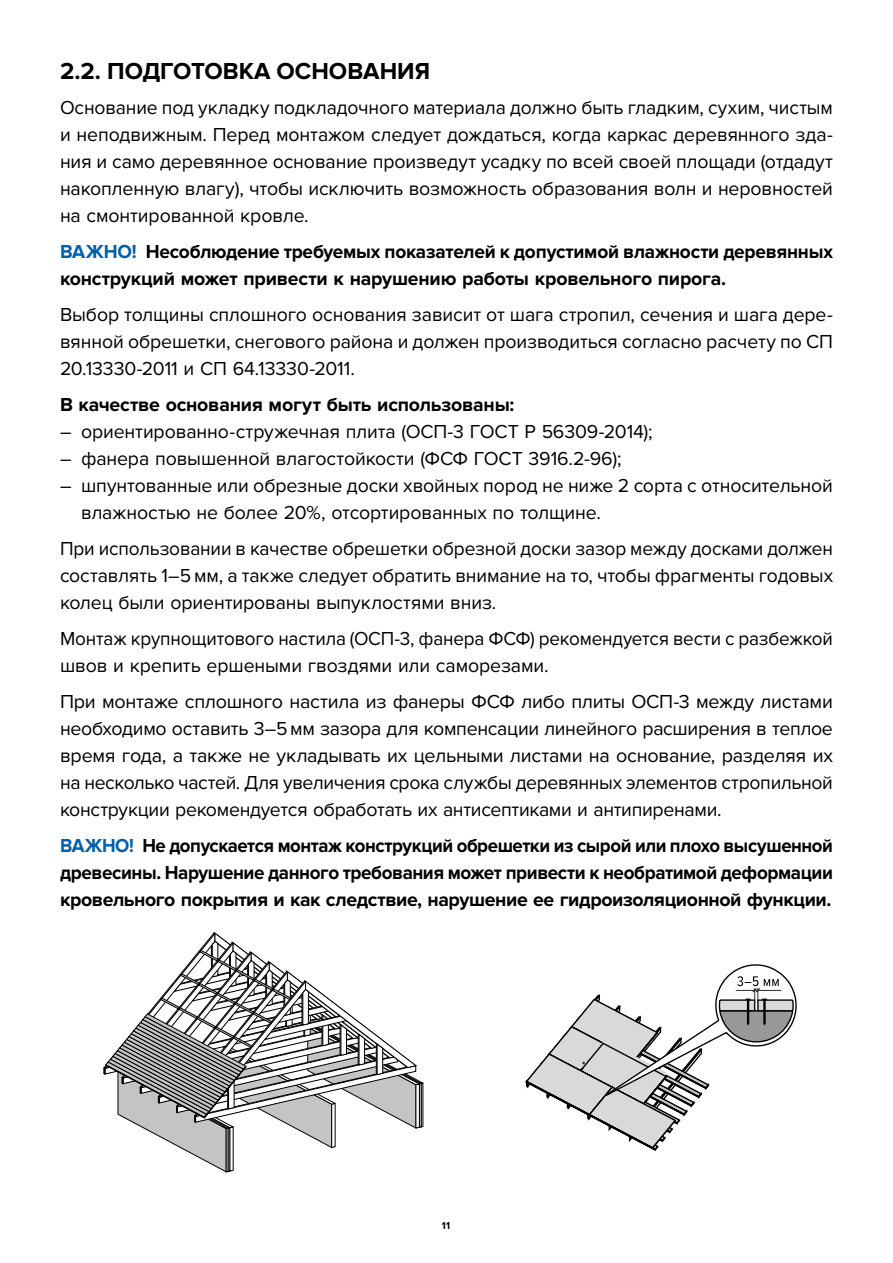
<style>
.page{position:relative;width:893px;height:1263px;background:#fff}
.page>*{position:absolute;margin:0;border:0;box-sizing:border-box;transform-origin:0 0}
.t1{font:700 24px "Proxima Nova";color:#000}
.t2{font:19.5px/27px "Proxima Nova";letter-spacing:-.005em;color:#000;text-align:justify}
.t3{font:700 19.5px/27px "Proxima Nova";letter-spacing:-.01em;color:#000;text-align:justify;scale:.95 1}
.t4{font:700 19.5px/27px "Proxima Nova";letter-spacing:-.01em;color:#000}
.t5{font:700 10.5px "Proxima Nova Cond";color:#000}
.s1{color:#005fa9}
</style>
<div class="page">
<svg style="left:104px;top:932px;width:320px;height:241px"></svg>
<svg style="left:525px;top:964px;width:272px;height:187px"></svg>
<p class="t1" style="left:60px;top:57px;width:372px">2.2. ПОДГОТОВКА ОСНОВАНИЯ</p>
<p class="t2" style="left:60px;top:94px;width:774px">Основание под укладку подкладочного материала должно быть гладким, сухим, чистым и неподвижным. Перед монтажом следует дождаться, когда каркас деревянного зда&shy;ния и само деревянное основание произведут усадку по всей своей площади (отдадут накопленную влагу), чтобы исключить возможность образования волн и неровностей на смонтированной кровле.</p>
<p class="t4" style="left:60px;top:238px;width:774px"><span class="s1">ВАЖНО!</span> Несоблюдение требуемых показателей к допустимой влажности деревянных конструкций может привести к нарушению работы кровельного пирога.</p>
<p class="t2" style="left:60px;top:301px;width:774px">Выбор толщины сплошного основания зависит от шага стропил, сечения и шага дере&shy;вянной обрешетки, снегового района и должен производиться согласно расчету по СП 20.13330-2011 и СП 64.13330-2011.</p>
<p class="t4" style="left:60px;top:391px;width:456px">В качестве основания могут быть использованы:</p>
<p class="t2" style="left:60px;top:418px;width:594px">– ориентированно-стружечная плита (ОСП-3 ГОСТ Р 56309-2014);</p>
<p class="t2" style="left:60px;top:445px;width:563px">– фанера повышенной влагостойкости (ФСФ ГОСТ 3916.2-96);</p>
<p class="t2" style="left:81px;top:472px;width:753px;text-indent:-21px">– шпунтованные или обрезные доски хвойных пород не ниже 2 сорта с относительной влажностью не более 20%, отсортированных по толщине.</p>
<p class="t2" style="left:60px;top:535px;width:775px">При использовании в качестве обрешетки обрезной доски зазор между досками должен составлять 1–5 мм, а также следует обратить внимание на то, чтобы фрагменты годовых колец были ориентированы выпуклостями вниз.</p>
<p class="t2" style="left:60px;top:625px;width:774px">Монтаж крупнощитового настила (ОСП-3, фанера ФСФ) рекомендуется вести с разбежкой швов и крепить ершеными гвоздями или саморезами.</p>
<p class="t2" style="left:60px;top:688px;width:774px">При монтаже сплошного настила из фанеры ФСФ либо плиты ОСП-3 между листами необходимо оставить 3–5мм зазора для компенсации линейного расширения в теплое время года, а также не укладывать их цельными листами на основание, разделяя их на несколько частей. Для увеличения срока службы деревянных элементов стропильной конструкции рекомендуется обработать их антисептиками и антипиренами.</p>
<p class="t3" style="left:60px;top:832px;width:815px"><span class="s1">ВАЖНО!</span> Не допускается монтаж конструкций обрешетки из сырой или плохо высушенной древесины. Нарушение данного требования может привести к необратимой деформации кровельного покрытия и как следствие, нарушение ее гидроизоляционной функции.</p>
<p class="t5" style="left:442px;top:1219px;width:10px">11</p>
</div>
